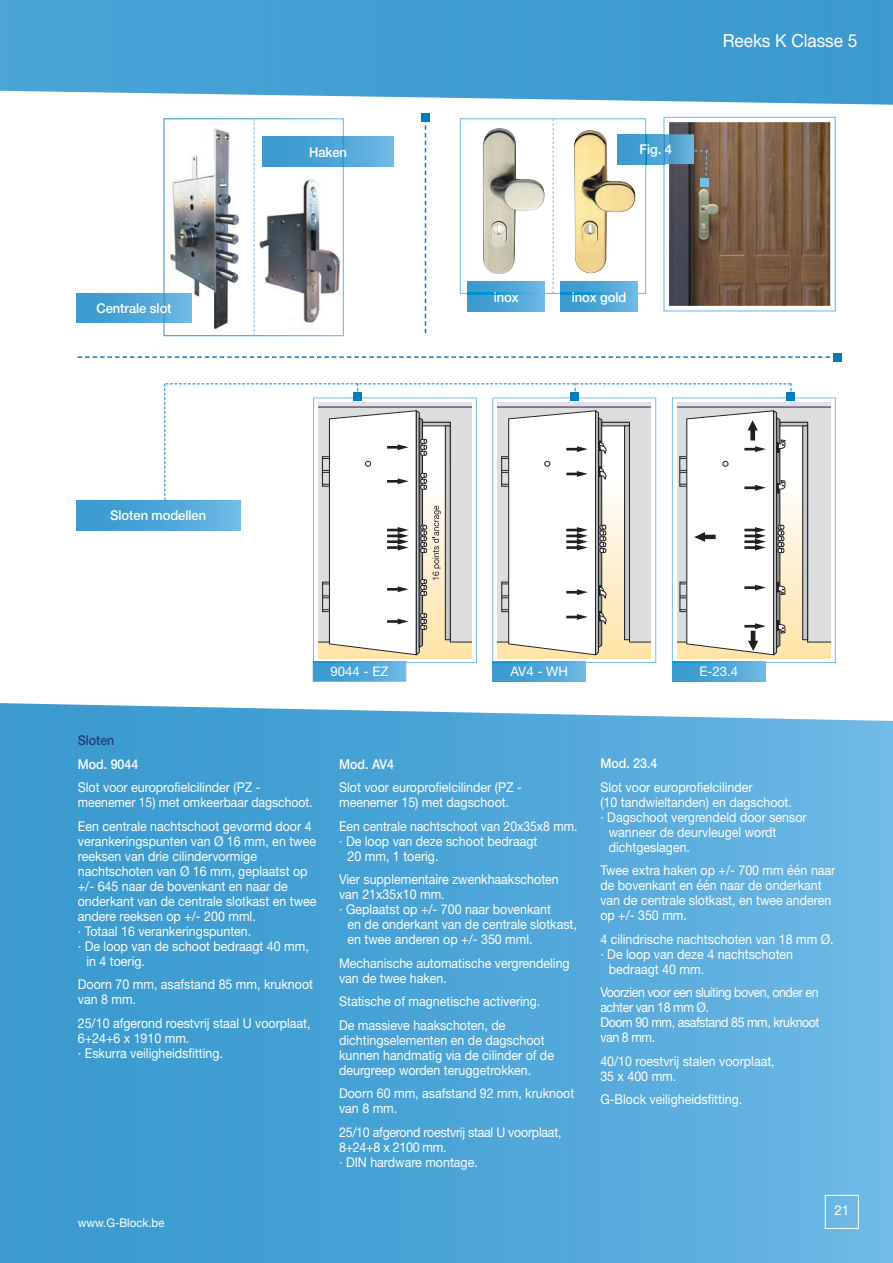
<style>
.page{position:relative;width:893px;height:1263px;background:#fff}
.page>*{position:absolute;margin:0;border:0;box-sizing:border-box;transform-origin:0 0}
.t1{font:18px "Helvetica Neue";letter-spacing:-.005em;color:#fff;scale:.96 1}
.t2{font:13.5px/15px "Helvetica Neue";color:#fff;scale:.92 1}
.t3{font:13.5px/15px "Helvetica Neue";letter-spacing:-.035em;color:#fff;scale:.92 1}
.t4{font:13.5px/15px "Helvetica Neue";letter-spacing:-.02em;color:#fff;scale:.92 1}
.t5{font:500 13.5px "Helvetica Neue";letter-spacing:-.005em;color:#fff;scale:.96 1}
.t6{font:13.5px "Helvetica Neue";color:#fff;scale:.9 1}
.t7{font:500 13.5px "Helvetica Neue";letter-spacing:-.005em;color:#fff;scale:.92 1}
.t8{font:500 13.5px "Helvetica Neue";color:#223e7b;scale:.92 1}
.t9{font:13.5px "Helvetica Neue";color:#fff}
.t10{font:13.2px "Helvetica Neue";color:#fff}
.t11{font:12px "Helvetica Neue";letter-spacing:-.005em;color:#fff;scale:.96 1}
</style>
<div class="page">
<div style="left:460px;top:118px;width:186px;height:176px;border:1px solid #75bee9"></div>
<svg style="left:553px;top:119px;width:1px;height:175px"></svg>
<div style="left:663px;top:117px;width:173px;height:195px;border:1px solid #75bee9"></div>
<img style="left:669px;top:122px;width:161px;height:184px">
<img style="left:483px;top:128px;width:62px;height:146px">
<div style="left:700px;top:178px;width:9px;height:9px;background:#75bee9"></div>
<img style="left:574px;top:130px;width:61px;height:143px">
<img style="left:163px;top:293px;width:181px;height:43px">
<img style="left:163px;top:118px;width:181px;height:175px">
<img style="left:0;top:703px;width:892px;height:560px">
<div style="left:673px;top:398px;width:162px;height:264px;background:linear-gradient(to right,#fff,#fff)"></div>
<div style="left:677px;top:484px;width:153px;height:175px;background:#ffe4a8"></div>
<div style="left:318px;top:484px;width:153px;height:175px;background:#ffe4a8"></div>
<div style="left:497px;top:484px;width:153px;height:175px;background:#ffe4a8"></div>
<img style="left:313px;top:663px;width:93px;height:19px">
<img style="left:313px;top:661px;width:93px;height:2px">
<img style="left:492px;top:663px;width:94px;height:19px">
<img style="left:492px;top:661px;width:94px;height:2px">
<img style="left:672px;top:663px;width:93px;height:19px">
<img style="left:672px;top:661px;width:93px;height:2px">
<img style="left:0;top:0;width:892px;height:105px">
<div style="left:825px;top:1195px;width:34px;height:34px;border:1px solid #fff"></div>
<img style="left:617px;top:134px;width:77px;height:30px">
<img style="left:645px;top:134px;width:1px;height:30px">
<img style="left:663px;top:134px;width:1px;height:30px">
<img style="left:468px;top:282px;width:76px;height:30px">
<img style="left:468px;top:293px;width:76px;height:1px">
<img style="left:561px;top:282px;width:76px;height:30px">
<img style="left:561px;top:293px;width:76px;height:1px">
<img style="left:255px;top:178px;width:86px;height:148px">
<div style="left:169px;top:122px;width:78px;height:211px;background:#fff"></div>
<img style="left:170px;top:128px;width:71px;height:202px">
<img style="left:262px;top:137px;width:132px;height:29px">
<svg style="left:343px;top:137px;width:1px;height:29px"></svg>
<img style="left:76px;top:293px;width:116px;height:30px">
<img style="left:163px;top:293px;width:1px;height:30px">
<svg style="left:78px;top:356px;width:752px;height:2px"></svg>
<div style="left:833px;top:353px;width:9px;height:9px;background:#007dbd"></div>
<svg style="left:425px;top:122px;width:1px;height:211px"></svg>
<div style="left:421px;top:113px;width:9px;height:9px;background:#007dbd"></div>
<img style="left:76px;top:500px;width:88px;height:30px">
<svg style="left:254px;top:118px;width:1px;height:218px"></svg>
<svg style="left:694px;top:150px;width:14px;height:31px"></svg>
<svg style="left:164px;top:383px;width:666px;height:272px"></svg>
<p class="t5" style="left:96px;top:304px;width:80px">Centrale slot</p>
<p class="t5" style="left:110px;top:511px;width:101px">Sloten modellen</p>
<p class="t5" style="left:309px;top:147px;width:41px">Haken</p>
<p class="t5" style="left:639px;top:145px;width:35px">Fig. 4</p>
<h1 class="t1" style="left:723px;top:34px;width:142px">Reeks K Classe 5</h1>
<p class="t5" style="left:494px;top:292px;width:28px">inox</p>
<p class="t5" style="left:572px;top:292px;width:58px">inox gold</p>
<p class="t10" style="left:330px;top:667px;width:59px">9044 - EZ</p>
<p class="t10" style="left:510px;top:667px;width:59px">AV4 - WH</p>
<p class="t10" style="left:699px;top:667px;width:40px">E-23.4</p>
<p class="t8" style="left:78px;top:736px;width:41px">Sloten</p>
<p class="t7" style="left:78px;top:759px;width:67px">Mod. 9044</p>
<p class="t2" style="left:78px;top:781px;width:257px">Slot voor europrofielcilinder (PZ - meenemer 15) met omkeerbaar dagschoot.</p>
<p class="t2" style="left:78px;top:820px;width:256px">Een centrale nachtschoot gevormd door 4</p>
<p class="t2" style="left:78px;top:835px;width:260px">verankeringspunten van Ø 16 mm, en twee</p>
<p class="t2" style="left:78px;top:850px;width:196px">reeksen van drie cilindervormige</p>
<p class="t2" style="left:78px;top:865px;width:251px">nachtschoten van Ø 16 mm, geplaatst op</p>
<p class="t2" style="left:78px;top:880px;width:230px">+/- 645 naar de bovenkant en naar de</p>
<p class="t2" style="left:78px;top:895px;width:261px">onderkant van de centrale slotkast en twee</p>
<p class="t2" style="left:78px;top:910px;width:195px">andere reeksen op +/- 200 mml.</p>
<p class="t2" style="left:78px;top:925px;width:190px">· Totaal 16 verankeringspunten.</p>
<p class="t2" style="left:78px;top:940px;width:253px">· De loop van de schoot bedraagt 40 mm,</p>
<p class="t2" style="left:86px;top:955px;width:65px">in 4 toerig.</p>
<p class="t2" style="left:78px;top:978px;width:257px">Doorn 70 mm, asafstand 85 mm, kruknoot van 8 mm.</p>
<p class="t2" style="left:78px;top:1017px;width:255px">25/10 afgerond roestvrij staal U voorplaat,<br>6+24+6 x 1910 mm.<br>· Eskurra veiligheidsfitting.</p>
<p class="t11" style="left:78px;top:1218px;width:92px">www.G-Block.be</p>
<p class="t7" style="left:339px;top:759px;width:61px">Mod. AV4</p>
<p class="t2" style="left:339px;top:781px;width:200px">Slot voor europrofielcilinder (PZ - meenemer 15) met dagschoot.</p>
<p class="t6" style="left:339px;top:821px;width:266px">Een centrale nachtschoot van 20x35x8 mm.</p>
<p class="t2" style="left:339px;top:835px;width:217px">· De loop van deze schoot bedraagt</p>
<p class="t2" style="left:348px;top:850px;width:100px">20 mm, 1 toerig.</p>
<p class="t2" style="left:339px;top:873px;width:240px">Vier supplementaire zwenkhaakschoten</p>
<p class="t2" style="left:339px;top:888px;width:116px">van 21x35x10 mm.</p>
<p class="t2" style="left:339px;top:903px;width:232px">· Geplaatst op +/- 700 naar bovenkant</p>
<p class="t2" style="left:348px;top:918px;width:251px">en de onderkant van de centrale slotkast,</p>
<p class="t2" style="left:348px;top:933px;width:203px">en twee anderen op +/- 350 mml.</p>
<p class="t2" style="left:339px;top:957px;width:252px">Mechanische automatische vergrendeling van de twee haken.</p>
<p class="t2" style="left:339px;top:991px;width:220px;line-height:23.5px">Statische of magnetische activering.<br>De massieve haakschoten, de</p>
<p class="t2" style="left:339px;top:1034px;width:235px">dichtingselementen en de dagschoot kunnen handmatig via de cilinder of de deurgreep worden teruggetrokken.</p>
<p class="t2" style="left:339px;top:1087px;width:257px">Doorn 60 mm, asafstand 92 mm, kruknoot van 8 mm.</p>
<p class="t4" style="left:339px;top:1126px;width:243px">25/10 afgerond roestvrij staal U voorplaat,<br>8+24+8 x 2100 mm.<br>· DIN hardware montage.</p>
<p class="t7" style="left:600px;top:759px;width:64px">Mod. 23.4</p>
<p class="t2" style="left:600px;top:781px;width:167px">Slot voor europrofielcilinder</p>
<p class="t2" style="left:600px;top:796px;width:210px">(10 tandwieltanden) en dagschoot.</p>
<p class="t2" style="left:600px;top:811px;width:226px">· Dagschoot vergrendeld door sensor</p>
<p class="t2" style="left:609px;top:826px;width:184px">wanneer de deurvleugel wordt</p>
<p class="t2" style="left:609px;top:841px;width:90px">dichtgeslagen.</p>
<p class="t2" style="left:600px;top:864px;width:257px">Twee extra haken op +/- 700 mm één naar de bovenkant en één naar de onderkant van de centrale slotkast, en twee anderen op +/- 350 mm.</p>
<p class="t2" style="left:600px;top:933px;width:255px">4 cilindrische nachtschoten van 18 mm Ø.</p>
<p class="t2" style="left:600px;top:948px;width:211px">· De loop van deze 4 nachtschoten</p>
<p class="t2" style="left:609px;top:963px;width:105px">bedraagt 40 mm.</p>
<p class="t3" style="left:600px;top:986px;width:240px">Voorzien voor een sluiting boven, onder en achter van 18 mm Ø.<br>Doorn 90 mm, asafstand 85 mm, kruknoot van 8 mm.</p>
<p class="t2" style="left:600px;top:1055px;width:191px">40/10 roestvrij stalen voorplaat,<br>35 x 400 mm.</p>
<p class="t2" style="left:600px;top:1093px;width:156px">G-Block veiligheidsfitting.</p>
<p class="t9" style="left:834px;top:1206px;width:17px">21</p>
</div>
